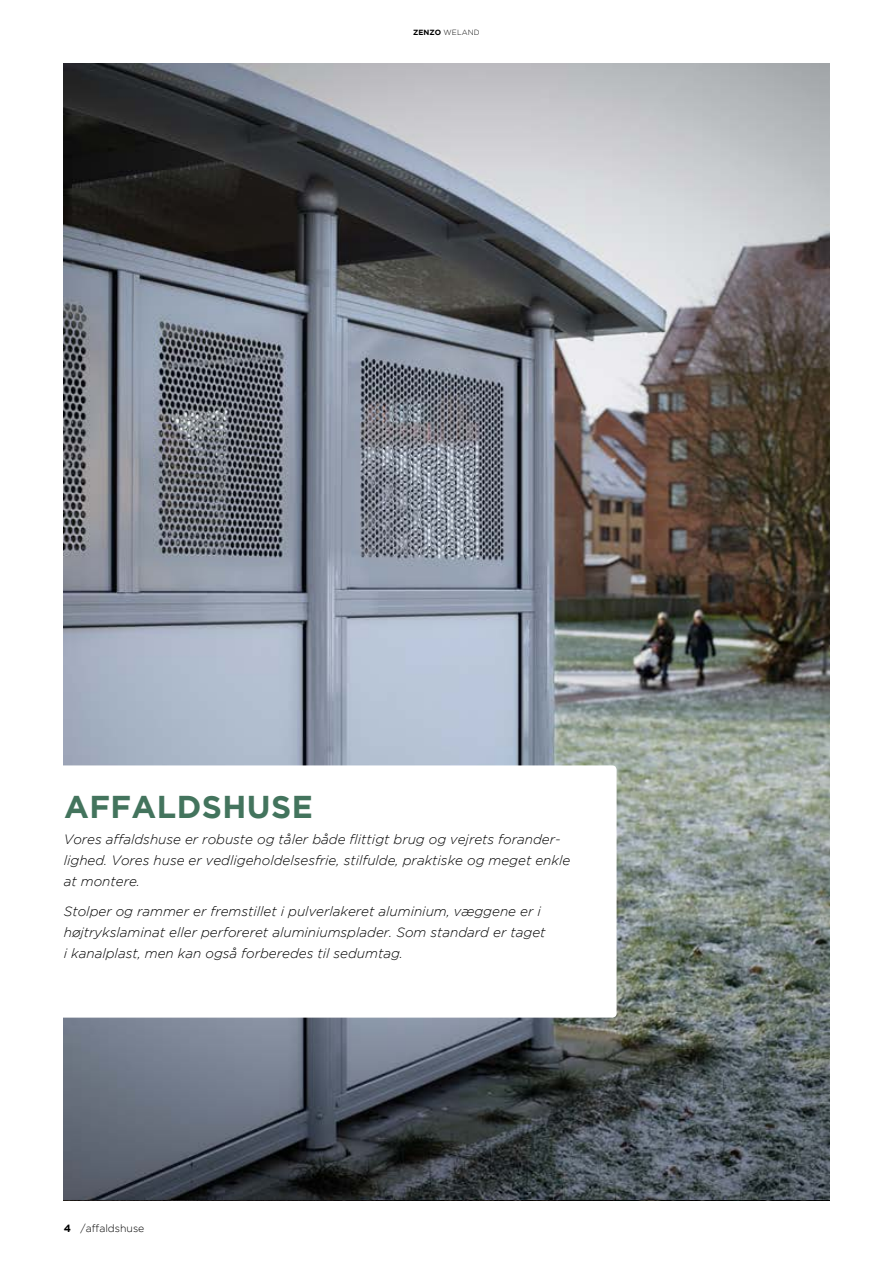
<style>
.page{position:relative;width:893px;height:1263px;background:#fff}
.page>*{position:absolute;margin:0;border:0;box-sizing:border-box;transform-origin:0 0}
.t1{font:700 31.5px "Gotham";letter-spacing:.015em;color:#43745d}
.t2{font:italic 300 13.5px/21px "Gotham";color:#000}
.t3{font:300 10.5px "Gotham";color:#000}
.t4{font:300 7.5px "Gotham";letter-spacing:.015em;color:#000}
.s1{font-weight:700}
</style>
<div class="page">
<img style="left:64px;top:64px;width:765px;height:1135px">
<div style="left:0;top:765px;width:617px;height:252px;background:#fff;border-radius:4px"></div>
<p class="t4" style="left:413px;top:29px;width:68px"><span class="s1">ZENZO</span> WELAND</p>
<h1 class="t1" style="left:64px;top:789px;width:250px">AFFALDSHUSE</h1>
<p class="t2" style="left:64px;top:829px;width:508px">Vores affaldshuse er robuste og tåler både flittigt brug og vejrets forander&shy;lighed. Vores huse er vedligeholdelsesfrie, stilfulde, praktiske og meget enkle at montere.</p>
<p class="t2" style="left:64px;top:901px;width:483px">Stolper og rammer er fremstillet i pulverlakeret aluminium, væggene er i højtrykslaminat eller perforeret aluminiumsplader. Som standard er taget i kanalplast, men kan også forberedes til sedumtag.</p>
<p class="t3" style="left:64px;top:1223px;width:82px"><span class="s1">4</span> /affaldshuse</p>
</div>
